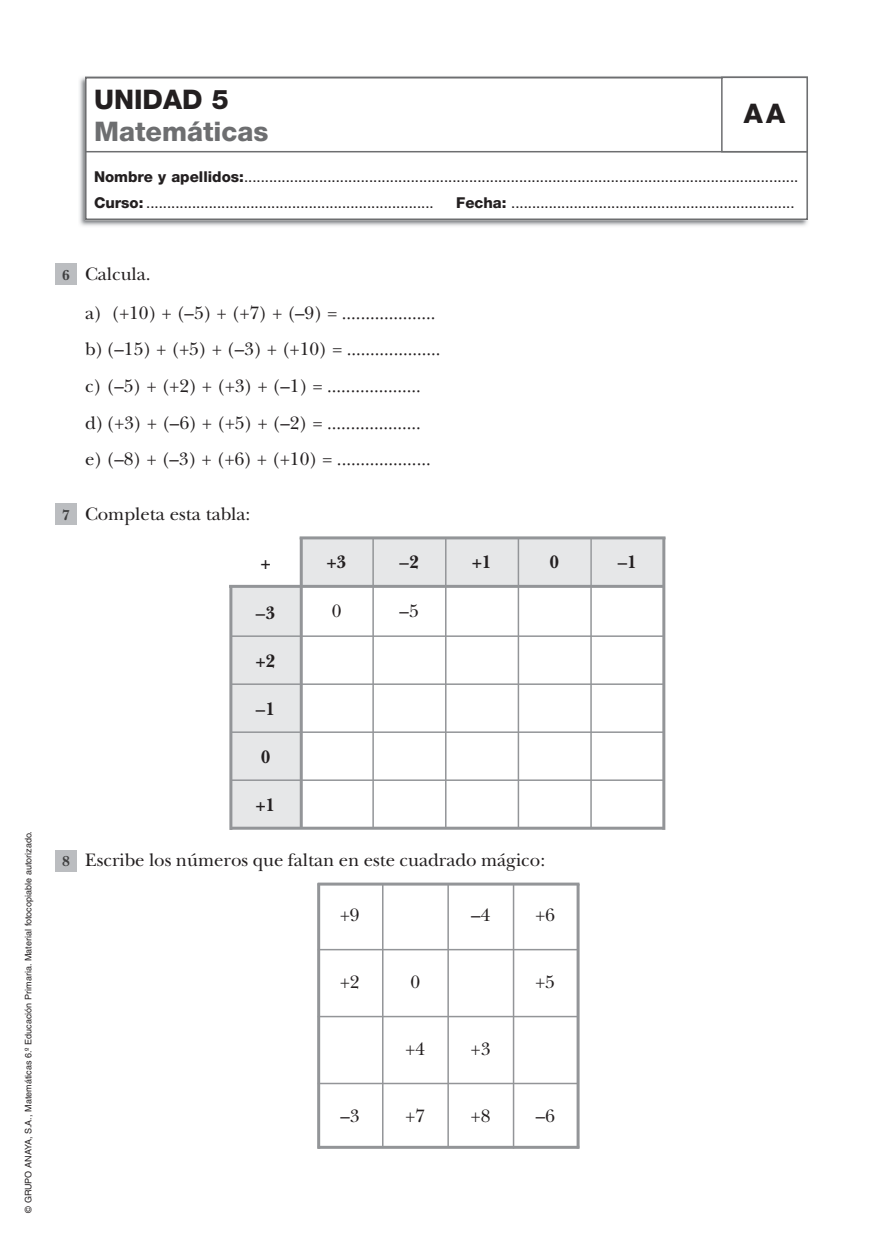
<style>
.page{position:relative;width:893px;height:1234px;background:#fff}
.page>*{position:absolute;margin:0;border:0;box-sizing:border-box;transform-origin:0 0}
.t1{font:800 27px "Helvetica Neue";color:#6d6e70}
.t2{font:800 27px "Helvetica Neue";color:#231f20}
.t3{font:18.75px/36.6px "New Baskerville";color:#231f20}
.t4{font:700 18.75px "New Baskerville";color:#231f20}
.t5{font:15px/26.5px "Helvetica Neue";color:#231f20}
.t6{font:700 15px "New Baskerville";color:#404041}
.t7{font:9px "Helvetica";color:#231f20}
.s1{font-weight:800}
.s2{font-weight:700;font-size:15px;color:#404041}
</style>
<div class="page">
<img style="left:79px;top:76px;width:729px;height:150px">
<div style="left:87px;top:78px;width:719px;height:140px;background:#fff"></div>
<div style="left:85px;top:77px;width:723px;height:143px;border:2px solid #6d6e70"></div>
<div style="left:85px;top:77px;width:723px;height:75px;border:2px solid #6d6e70"></div>
<div style="left:721px;top:77px;width:87px;height:75px;border:2px solid #6d6e70"></div>
<div style="left:55px;top:264px;width:21px;height:21px;background:#bbbdc0"></div>
<div style="left:55px;top:849px;width:21px;height:22px;background:#bbbdc0"></div>
<div style="left:55px;top:503px;width:21px;height:21px;background:#bbbdc0"></div>
<div style="left:591px;top:537px;width:72px;height:48px;background:#e6e7e8"></div>
<hr style="left:662px;top:537px;width:3px;height:292px;background:#939598">
<div style="left:518px;top:537px;width:72px;height:48px;background:#e6e7e8"></div>
<hr style="left:590px;top:537px;width:2px;height:290px;background:#939598">
<div style="left:446px;top:537px;width:72px;height:48px;background:#e6e7e8"></div>
<hr style="left:518px;top:537px;width:1px;height:290px;background:#939598">
<div style="left:373px;top:537px;width:72px;height:48px;background:#e6e7e8"></div>
<hr style="left:445px;top:537px;width:1px;height:290px;background:#939598">
<div style="left:230px;top:779px;width:72px;height:48px;background:#e6e7e8"></div>
<div style="left:230px;top:731px;width:72px;height:48px;background:#e6e7e8"></div>
<div style="left:230px;top:683px;width:72px;height:48px;background:#e6e7e8"></div>
<div style="left:230px;top:635px;width:72px;height:48px;background:#e6e7e8"></div>
<div style="left:301px;top:537px;width:72px;height:48px;background:#e6e7e8"></div>
<hr style="left:372px;top:537px;width:2px;height:290px;background:#939598">
<div style="left:230px;top:587px;width:72px;height:48px;background:#e6e7e8"></div>
<hr style="left:229px;top:584px;width:434px;height:3px;background:#939598">
<hr style="left:300px;top:536px;width:365px;height:3px;background:#939598">
<hr style="left:300px;top:537px;width:3px;height:291px;background:#939598">
<hr style="left:229px;top:585px;width:3px;height:244px;background:#939598">
<hr style="left:230px;top:779px;width:433px;height:1px;background:#939598">
<hr style="left:230px;top:826px;width:433px;height:3px;background:#939598">
<hr style="left:230px;top:731px;width:433px;height:1px;background:#939598">
<hr style="left:230px;top:683px;width:433px;height:1px;background:#939598">
<hr style="left:230px;top:635px;width:433px;height:1px;background:#939598">
<hr style="left:577px;top:883px;width:3px;height:265px;background:#939598">
<hr style="left:318px;top:948px;width:259px;height:2px;background:#939598">
<hr style="left:318px;top:1015px;width:259px;height:2px;background:#939598">
<hr style="left:318px;top:1082px;width:260px;height:1px;background:#939598">
<hr style="left:318px;top:1145px;width:261px;height:3px;background:#939598">
<hr style="left:382px;top:883px;width:1px;height:263px;background:#939598">
<hr style="left:447px;top:883px;width:2px;height:263px;background:#939598">
<hr style="left:513px;top:883px;width:1px;height:265px;background:#939598">
<hr style="left:317px;top:883px;width:3px;height:265px;background:#939598">
<hr style="left:318px;top:882px;width:261px;height:3px;background:#939598">
<p class="t7" style="left:25px;top:1212px;width:383px;rotate:-90deg">© GRUPO ANAYA, S.A., Matemáticas 6.º Educación Primaria. Material fotocopiable autorizado.</p>
<h1 class="t2" style="left:94px;top:89px;width:136px">UNIDAD 5</h1>
<h1 class="t1" style="left:94px;top:122px;width:176px">Matemáticas</h1>
<h1 class="t2" style="left:744px;top:104px;width:43px">AA</h1>
<p class="t5" style="left:94px;top:164px;width:706px"><span class="s1">Nombre y apellidos:</span>.....................................................................................................................................<br><span class="s1">Curso:</span> .....................................................................</p>
<p class="t5" style="left:456px;top:191px;width:340px"><span class="s1">Fecha:</span> ....................................................................</p>
<p class="t6" style="left:62px;top:270px;width:9px">6</p>
<p class="t3" style="left:85px;top:256px;width:254px;line-height:38.7px">Calcula.<br>a) (+10) + (–5) + (+7) + (–9) =</p>
<p class="t3" style="left:85px;top:333px;width:259px">b) (–15) + (+5) + (–3) + (+10) = c) (–5) + (+2) + (+3) + (–1) = d)(+3) + (–6) + (+5) + (–2) = e) (–8) + (–3) + (+6) + (+10) =</p>
<p class="t3" style="left:62px;top:497px;width:190px"><span class="s2">7</span> Completa esta tabla:</p>
<p class="t4" style="left:261px;top:556px;width:11px">+</p>
<p class="t4" style="left:256px;top:605px;width:21px">–3</p>
<p class="t4" style="left:256px;top:653px;width:21px">+2</p>
<p class="t4" style="left:256px;top:701px;width:21px">–1</p>
<p class="t4" style="left:261px;top:749px;width:11px">0</p>
<p class="t4" style="left:256px;top:797px;width:21px">+1</p>
<p class="t4" style="left:327px;top:555px;width:21px">+3</p>
<p class="t3" style="left:332px;top:595px;width:11px">0</p>
<p class="t4" style="left:400px;top:555px;width:21px">–2</p>
<p class="t4" style="left:472px;top:555px;width:21px">+1</p>
<p class="t4" style="left:550px;top:555px;width:11px">0</p>
<p class="t4" style="left:618px;top:555px;width:21px">–1</p>
<p class="t3" style="left:400px;top:595px;width:21px">–5</p>
<p class="t3" style="left:62px;top:843px;width:485px"><span class="s2">8</span> Escribe los números que faltan en este cuadrado mágico:</p>
<p class="t3" style="left:340px;top:898px;width:21px">+9</p>
<p class="t3" style="left:340px;top:965px;width:21px">+2</p>
<p class="t3" style="left:410px;top:965px;width:11px">0</p>
<p class="t3" style="left:406px;top:1032px;width:21px">+4</p>
<p class="t3" style="left:471px;top:898px;width:21px">–4</p>
<p class="t3" style="left:471px;top:1032px;width:21px">+3</p>
<p class="t3" style="left:340px;top:1099px;width:21px">–3</p>
<p class="t3" style="left:406px;top:1099px;width:21px">+7</p>
<p class="t3" style="left:471px;top:1099px;width:21px">+8</p>
<p class="t3" style="left:535px;top:898px;width:21px">+6</p>
<p class="t3" style="left:535px;top:965px;width:21px">+5</p>
<p class="t3" style="left:536px;top:1099px;width:21px">–6</p>
</div>
